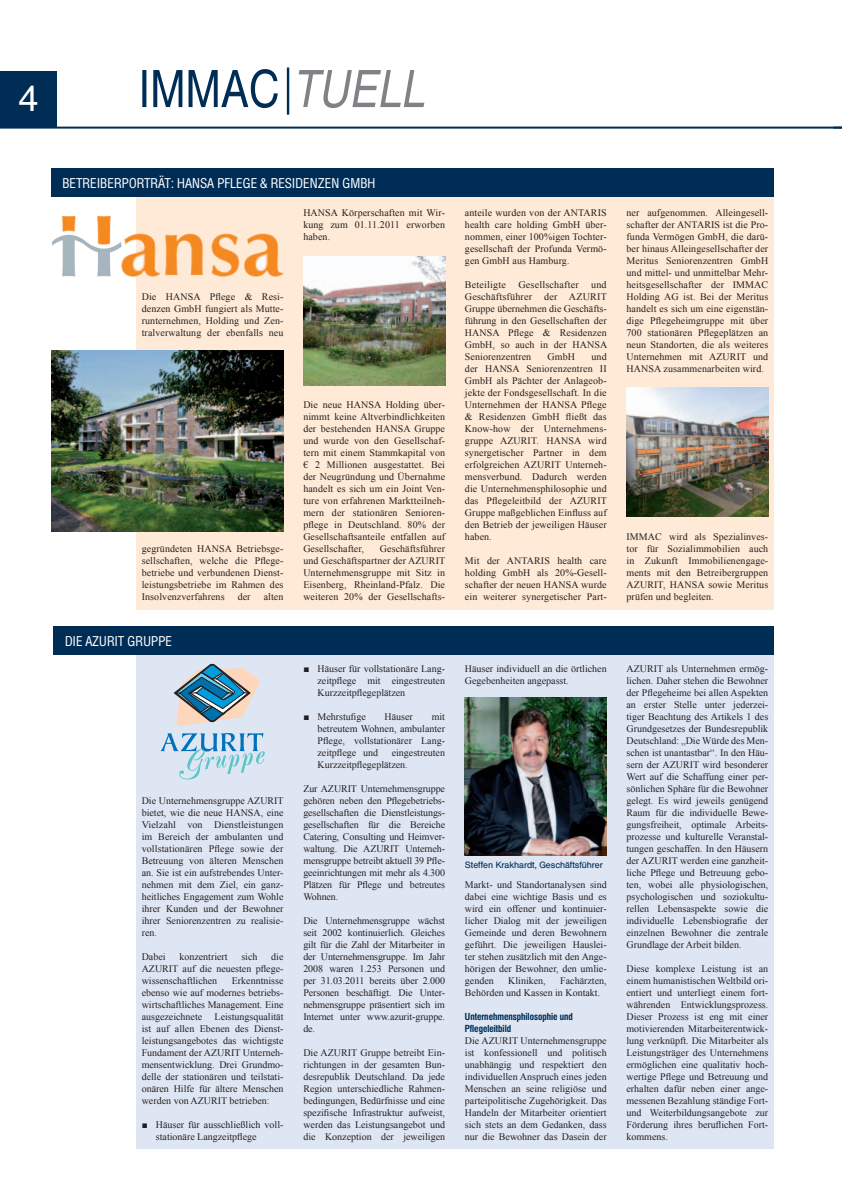
<style>
.page{position:relative;width:842px;height:1191px;background:#fff}
.page>*{position:absolute;margin:0;border:0;box-sizing:border-box;transform-origin:0 0}
.t1{font:condensed 51.6px "Helvetica";color:#002d56}
.t2{font:36px "Helvetica";color:#fff}
.t3{font:14px "Helvetica Two BQ";letter-spacing:.02em;color:#fff}
.t4{font:10px/12px "Times New Roman";color:#231f20;text-align:justify}
.t5{font:700 10px/12px "Helvetica Two BQ";color:#002d56}
.t6{font:9px "Helvetica BQ";color:#002d56}
.s1{font-style:italic;color:#808285}
</style>
<div class="page">
<hr style="left:287px;top:67px;width:2px;height:48px;background:#002d56">
<hr style="left:0;top:127px;width:842px;height:2px;background:#002d56">
<div style="left:0;top:71px;width:57px;height:57px;background:#002d56"></div>
<div style="left:51px;top:169px;width:723px;height:28px;background:#002d56"></div>
<div style="left:136px;top:197px;width:638px;height:412px;background:#feead6"></div>
<img style="left:52px;top:215px;width:231px;height:62px">
<img style="left:303px;top:256px;width:142px;height:129px">
<img style="left:51px;top:351px;width:232px;height:180px">
<img style="left:626px;top:388px;width:142px;height:128px">
<div style="left:136px;top:644px;width:638px;height:504px;background:#dfe6f3"></div>
<div style="left:54px;top:626px;width:720px;height:29px;background:#002d56"></div>
<svg style="left:173px;top:664px;width:87px;height:62px"></svg>
<svg style="left:160px;top:733px;width:105px;height:46px"></svg>
<img style="left:465px;top:698px;width:142px;height:157px">
<h2 class="t2" style="left:18px;top:78px;width:22px">4</h2>
<h1 class="t1" style="left:138px;top:59px;width:287px">IMMAC <span class="s1">TUELL</span></h1>
<h3 class="t3" style="left:62px;top:174px;width:123px">BETREIBERPORTRÄT: HANSA</h3>
<h3 class="t3" style="left:217px;top:174px;width:151px">PFLEGE &amp; RESIDENZEN GMBH</h3>
<p class="t4" style="left:303px;top:206px;width:143px">HANSA Körperschaften mit Wir&shy;kung zum 01.11.2011 erworben haben.</p>
<p class="t4" style="left:142px;top:290px;width:143px">Die HANSA Pflege &amp; Resi&shy;denzen GmbH fungiert als Mutte&shy;runternehmen, Holding und Zen&shy;tralverwaltung der ebenfalls neu</p>
<p class="t4" style="left:142px;top:542px;width:143px">gegründeten HANSA Betriebsge&shy;sellschaften, welche die Pflege&shy;betriebe und verbundenen Dienst&shy;leistungsbetriebe im Rahmen des Insolvenzverfahrens</p>
<p class="t4" style="left:238px;top:590px;width:14px">der</p>
<p class="t4" style="left:264px;top:590px;width:21px">alten</p>
<h3 class="t3" style="left:65px;top:632px;width:108px">DIE AZURIT GRUPPE</h3>
<p class="t4" style="left:142px;top:794px;width:143px">Die Unternehmensgruppe AZURIT bietet, wie die neue HANSA, eine Vielzahl von Dienstleistungen im Bereich der ambulanten und vollstationären Pflege sowie der Betreuung von älteren Menschen an. Sie ist ein aufstrebendes Unter&shy;nehmen mit dem Ziel, ein ganz&shy;heitliches Engagement zum Wohle ihrer Kunden und der Bewohner ihrer Seniorenzentren zu realisie&shy;ren.</p>
<p class="t4" style="left:142px;top:950px;width:25px">Dabei</p>
<p class="t4" style="left:179px;top:950px;width:50px">konzentriert</p>
<p class="t4" style="left:241px;top:950px;width:18px">sich</p>
<p class="t4" style="left:142px;top:950px;width:143px;text-indent:130px">die AZURIT auf die neuesten pflege&shy;wissenschaftlichen</p>
<p class="t4" style="left:142px;top:974px;width:143px;text-indent:90px">Erkenntnisse ebenso wie auf modernes betriebs&shy;wirtschaftliches Management. Eine ausgezeichnete Leistungsqualität ist auf allen Ebenen des Dienst&shy;leistungsangebotes das wichtigste Fundament der AZURIT Unterneh&shy;mensentwicklung. Drei Grundmo&shy;delle der stationären und teilstati&shy;onären Hilfe für ältere Menschen werden von AZURIT betrieben:</p>
<p class="t4" style="left:156px;top:1118px;width:129px;text-indent:-14px">■ Häuser für ausschließlich voll&shy;stationäre Langzeitpflege</p>
<p class="t4" style="left:303px;top:398px;width:143px">Die neue HANSA Holding über&shy;nimmt keine Altverbindlichkeiten der bestehenden HANSA Gruppe und wurde von den Gesellschaf&shy;tern mit einem Stammkapital von € 2 Millionen ausgestattet. Bei der Neugründung und Übernahme handelt es sich um ein Joint Ven&shy;ture von erfahrenen Marktteilneh&shy;mern der stationären Senioren&shy;pflege in Deutschland. 80% der Gesellschaftsanteile entfallen auf Gesellschafter,</p>
<p class="t4" style="left:303px;top:542px;width:143px;text-indent:76px">Geschäftsführer und Geschäftspartner der AZURIT Unternehmensgruppe mit Sitz in Eisenberg, Rheinland-Pfalz. Die weiteren 20% der Gesellschafts-</p>
<p class="t4" style="left:317px;top:662px;width:129px;text-indent:-14px">■ Häuser für vollstationäre Lang&shy;zeitpflege mit eingestreuten Kurzzeitpflegeplätzen</p>
<p class="t4" style="left:303px;top:710px;width:64px">■ Mehrstufige</p>
<p class="t4" style="left:385px;top:710px;width:30px">Häuser</p>
<p class="t4" style="left:317px;top:710px;width:129px;text-indent:114px">mit betreutem Wohnen, ambulanter Pflege, vollstationärer Lang&shy;zeitpflege und</p>
<p class="t4" style="left:317px;top:746px;width:129px;text-indent:74px">eingestreuten<br>Kurzzeitpflegeplätzen.</p>
<p class="t4" style="left:303px;top:782px;width:143px">Zur AZURIT Unternehmensgruppe gehören neben den Pflegebetriebs&shy;gesellschaften die Dienstleistungs&shy;gesellschaften für die Bereiche Catering, Consulting und Heimver&shy;waltung. Die AZURIT Unterneh&shy;mensgruppe betreibt aktuell 39 Pfle&shy;geeinrichtungen mit mehr als 4.300<br>Plätzen für Pflege und betreutes Wohnen.</p>
<p class="t4" style="left:303px;top:914px;width:143px">Die Unternehmensgruppe wächst seit 2002 kontinuierlich. Gleiches gilt für die Zahl der Mitarbeiter in der Unternehmensgruppe. Im Jahr 2008 waren 1.253 Personen und per 31.03.2011 bereits über 2.000<br>Personen beschäftigt. Die Unter&shy;nehmensgruppe präsentiert sich im Internet unter www.azurit-gruppe. de.</p>
<p class="t4" style="left:303px;top:1046px;width:143px">Die AZURIT Gruppe betreibt Ein&shy;richtungen in der gesamten Bun&shy;desrepublik Deutschland. Da jede Region unterschiedliche Rahmen&shy;bedingungen, Bedürfnisse und eine spezifische Infrastruktur aufweist, werden das Leistungsangebot und die Konzeption der jeweiligen</p>
<p class="t4" style="left:465px;top:206px;width:143px">anteile wurden von der ANTARIS health care holding GmbH über&shy;nommen, einer 100%igen Tochter&shy;gesellschaft der Profunda Vermö&shy;gen GmbH aus Hamburg.</p>
<p class="t4" style="left:465px;top:278px;width:144px">Beteiligte Gesellschafter und Geschäftsführer der AZURIT Gruppe übernehmen die Geschäfts&shy;führung in den Gesellschaften der HANSA Pflege &amp; Residenzen GmbH, so auch in der HANSA Seniorenzentren</p>
<p class="t4" style="left:465px;top:350px;width:143px;text-indent:127px">und der HANSA Seniorenzentren II GmbH als Pächter der Anlageob&shy;jekte der Fondsgesellschaft. In die Unternehmen der HANSA Pflege &amp; Residenzen GmbH fließt das Know-how der Unternehmens&shy;gruppe AZURIT. HANSA wird synergetischer Partner in dem erfolgreichen AZURIT Unterneh&shy;mensverbund. Dadurch werden die Unternehmensphilosophie und das Pflegeleitbild der AZURIT Gruppe maßgeblichen Einfluss auf den Betrieb der jeweiligen Häuser haben.</p>
<p class="t4" style="left:465px;top:554px;width:143px">Mit der ANTARIS health care holding GmbH als 20%-Gesell&shy;schafter der neuen HANSA wurde ein weiterer synergetischer Part-</p>
<p class="t4" style="left:548px;top:350px;width:29px">GmbH</p>
<p class="t4" style="left:465px;top:662px;width:143px">Häuser individuell an die örtlichen<br>Gegebenheiten angepasst.</p>
<p class="t6" style="left:465px;top:859px;width:140px">Steffen Krakhardt, Geschäftsführer</p>
<p class="t4" style="left:465px;top:878px;width:143px">Markt- und Standortanalysen sind dabei eine wichtige Basis und es wird ein offener und kontinuier&shy;licher Dialog mit der jeweiligen Gemeinde und deren Bewohnern geführt. Die jeweiligen Hauslei&shy;ter stehen zusätzlich mit den Ange&shy;hörigen der Bewohner, den umlie&shy;genden</p>
<p class="t4" style="left:465px;top:974px;width:143px;text-indent:95px">Fachärzten,<br>Behörden und Kassen in Kontakt.</p>
<p class="t5" style="left:465px;top:1011px;width:110px">Unternehmensphilosophie und<br>Pflegeleitbild</p>
<p class="t4" style="left:465px;top:1034px;width:143px">Die AZURIT Unternehmensgruppe ist konfessionell und politisch unabhängig und respektiert den individuellen Anspruch eines jeden Menschen an seine religiöse und parteipolitische Zugehörigkeit. Das Handeln der Mitarbeiter orientiert sich stets an dem Gedanken, dass nur die Bewohner das Dasein der</p>
<p class="t4" style="left:508px;top:974px;width:39px">Kliniken,</p>
<p class="t4" style="left:626px;top:206px;width:143px">ner aufgenommen. Alleingesell&shy;schafter der ANTARIS ist die Pro&shy;funda Vermögen GmbH, die darü&shy;ber hinaus Alleingesellschafter der Meritus Seniorenzentren GmbH und mittel- und unmittelbar Mehr&shy;heitsgesellschafter der IMMAC Holding AG ist. Bei der Meritus handelt es sich um eine eigenstän&shy;dige Pflegeheimgruppe mit über 700 stationären Pflegeplätzen an neun Standorten, die als weiteres Unternehmen mit AZURIT und HANSA zusammenarbeiten wird.</p>
<p class="t4" style="left:626px;top:530px;width:143px">IMMAC wird als Spezialinves&shy;tor für Sozialimmobilien auch in Zukunft Immobilienengage&shy;ments mit den Betreibergruppen AZURIT, HANSA sowie Meritus prüfen und begleiten.</p>
<p class="t4" style="left:626px;top:662px;width:143px">AZURIT als Unternehmen ermög&shy;lichen. Daher stehen die Bewohner der Pflegeheime bei allen Aspekten an erster Stelle unter jederzei&shy;tiger Beachtung des Artikels 1 des Grundgesetzes der Bundesrepublik Deutschland: „Die Würde des Men&shy;schen ist unantastbar“. In den Häu&shy;sern der AZURIT wird besonderer Wert auf die Schaffung einer per&shy;sönlichen Sphäre für die Bewohner gelegt. Es wird jeweils genügend Raum für die individuelle Bewe&shy;gungsfreiheit, optimale Arbeits&shy;prozesse und kulturelle Veranstal&shy;tungen geschaffen. In den Häusern der AZURIT werden eine ganzheit&shy;liche Pflege und Betreuung gebo&shy;ten, wobei alle physiologischen, psychologischen und soziokultu&shy;rellen Lebensaspekte sowie die individuelle Lebensbiografie der einzelnen Bewohner die zentrale Grundlage der Arbeit bilden.</p>
<p class="t4" style="left:626px;top:962px;width:143px">Diese komplexe Leistung ist an einem humanistischen Weltbild ori&shy;entiert und unterliegt einem fort&shy;währenden Entwicklungsprozess.<br>Dieser Prozess ist eng mit einer motivierenden Mitarbeiterentwick&shy;lung verknüpft. Die Mitarbeiter als Leistungsträger des Unternehmens ermöglichen eine qualitativ hoch&shy;wertige Pflege und Betreuung und erhalten dafür neben einer ange&shy;messenen Bezahlung ständige Fort&shy;und Weiterbildungsangebote zur Förderung ihres beruflichen Fort&shy;kommens.</p>
</div>
